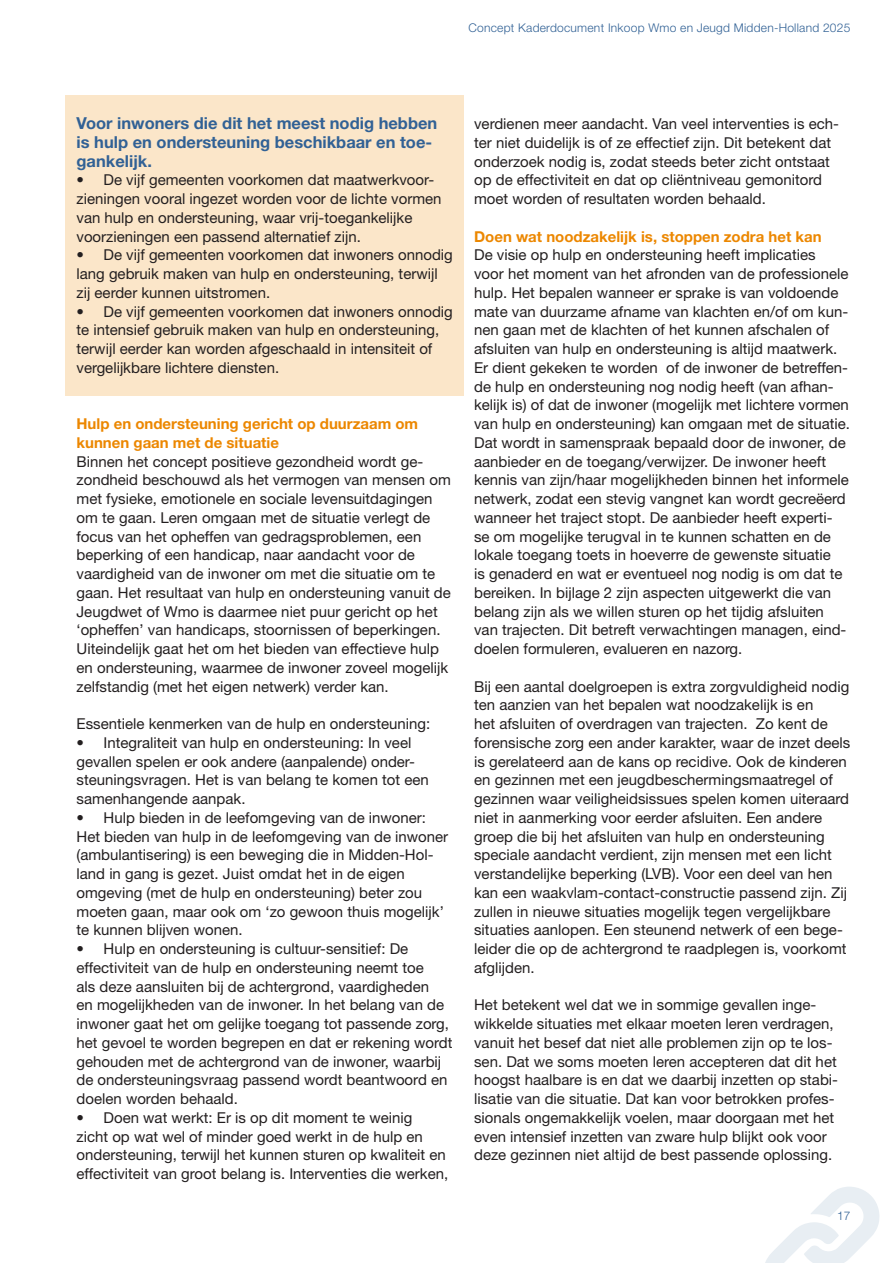
<style>
.page{position:relative;width:893px;height:1263px;background:#fff}
.page>*{position:absolute;margin:0;border:0;box-sizing:border-box;transform-origin:0 0}
.Platte_tekst{font:700 16.5px/18.8px "Helvetica Neue LT Std";color:#316195}
.Platte_tekst-2{font:15px/18.8px "Helvetica Neue LT Std";color:#231f20}
.Platte_tekst-3{font:700 15px/18.8px "Helvetica Neue LT Std";color:#ec8700}
.t1{font:300 12px "Helvetica Neue LT Std";letter-spacing:.02em;color:#316195}
</style>
<div class="page">
<svg style="left:765px;top:1187px;width:115px;height:76px"></svg>
<div style="left:65px;top:95px;width:399px;height:301px;background:#fbe6c9"></div>
<p class="t1" style="left:468px;top:21px;width:383px">Concept Kaderdocument Inkoop Wmo en Jeugd Midden-Holland 2025</p>
<p class="Platte_tekst" style="left:77px;top:113px;width:362px">Voor inwoners die dit het meest nodig hebben is hulp en ondersteuning beschikbaar en toe&shy;gankelijk.</p>
<p class="Platte_tekst-2" style="left:77px;top:170px;width:366px">• De vijf gemeenten voorkomen dat maatwerkvoor&shy;zieningen vooral ingezet worden voor de lichte vormen van hulp en ondersteuning, waar vrij-toegankelijke voorzieningen een passend alternatief zijn.</p>
<p class="Platte_tekst-2" style="left:77px;top:245px;width:378px">• De vijf gemeenten voorkomen dat inwoners onnodig lang gebruik maken van hulp en ondersteuning, terwijl zij eerder kunnen uitstromen.</p>
<p class="Platte_tekst-2" style="left:77px;top:302px;width:378px">• De vijf gemeenten voorkomen dat inwoners onnodig te intensief gebruik maken van hulp en ondersteuning, terwijl eerder kan worden afgeschaald in intensiteit of vergelijkbare lichtere diensten.</p>
<p class="Platte_tekst-3" style="left:77px;top:414px;width:343px">Hulp en ondersteuning gericht op duurzaam om kunnen gaan met de situatie</p>
<p class="Platte_tekst-2" style="left:77px;top:452px;width:376px">Binnen het concept positieve gezondheid wordt ge&shy;zondheid beschouwd als het vermogen van mensen om met fysieke, emotionele en sociale levensuitdagingen om te gaan. Leren omgaan met de situatie verlegt de focus van het opheffen van gedragsproblemen, een beperking of een handicap, naar aandacht voor de vaardigheid van de inwoner om met die situatie om te gaan. Het resultaat van hulp en ondersteuning vanuit de Jeugdwet of Wmo is daarmee niet puur gericht op het ‘opheffen’ van handicaps, stoornissen of beperkingen.<br>Uiteindelijk gaat het om het bieden van effectieve hulp en ondersteuning, waarmee de inwoner zoveel mogelijk zelfstandig (met het eigen netwerk) verder kan.</p>
<p class="Platte_tekst-2" style="left:77px;top:714px;width:355px">Essentiele kenmerken van de hulp en ondersteuning:</p>
<p class="Platte_tekst-2" style="left:77px;top:733px;width:354px">• Integraliteit van hulp en ondersteuning: In veel gevallen spelen er ook andere (aanpalende) onder&shy;steuningsvragen. Het is van belang te komen tot een samenhangende aanpak.</p>
<p class="Platte_tekst-2" style="left:77px;top:808px;width:373px">• Hulp bieden in de leefomgeving van de inwoner:<br>Het bieden van hulp in de leefomgeving van de inwoner (ambulantisering) is een beweging die in Midden-Hol&shy;land in gang is gezet. Juist omdat het in de eigen omgeving (met de hulp en ondersteuning) beter zou moeten gaan, maar ook om ‘zo gewoon thuis mogelijk’ te kunnen blijven wonen.</p>
<p class="Platte_tekst-2" style="left:77px;top:939px;width:377px">• Hulp en ondersteuning is cultuur-sensitief: De effectiviteit van de hulp en ondersteuning neemt toe<br>als deze aansluiten bij de achtergrond, vaardigheden<br>en mogelijkheden van de inwoner. In het belang van de inwoner gaat het om gelijke toegang tot passende zorg, het gevoel te worden begrepen en dat er rekening wordt gehouden met de achtergrond van de inwoner, waarbij de ondersteuningsvraag passend wordt beantwoord en doelen worden behaald.</p>
<p class="Platte_tekst-2" style="left:77px;top:1108px;width:373px">• Doen wat werkt: Er is op dit moment te weinig<br>zicht op wat wel of minder goed werkt in de hulp en ondersteuning, terwijl het kunnen sturen op kwaliteit en effectiviteit van groot belang is. Interventies die werken,</p>
<p class="Platte_tekst-2" style="left:474px;top:114px;width:366px">verdienen meer aandacht. Van veel interventies is ech&shy;ter niet duidelijk is of ze effectief zijn. Dit betekent dat onderzoek nodig is, zodat steeds beter zicht ontstaat op de effectiviteit en dat op cliëntniveau gemonitord moet worden of resultaten worden behaald.</p>
<p class="Platte_tekst-3" style="left:474px;top:226px;width:349px">Doen wat noodzakelijk is, stoppen zodra het kan</p>
<p class="Platte_tekst-2" style="left:474px;top:245px;width:377px">De visie op hulp en ondersteuning heeft implicaties<br>voor het moment van het afronden van de professionele hulp. Het bepalen wanneer er sprake is van voldoende mate van duurzame afname van klachten en/of om kun&shy;nen gaan met de klachten of het kunnen afschalen of afsluiten van hulp en ondersteuning is altijd maatwerk.<br>Er dient gekeken te worden of de inwoner de betreffen&shy;de hulp en ondersteuning nog nodig heeft (van afhan&shy;kelijk is) of dat de inwoner (mogelijk met lichtere vormen van hulp en ondersteuning) kan omgaan met de situatie.<br>Dat wordt in samenspraak bepaald door de inwoner, de aanbieder en de toegang/verwijzer. De inwoner heeft kennis van zijn/haar mogelijkheden binnen het informele netwerk, zodat een stevig vangnet kan wordt gecreëerd wanneer het traject stopt. De aanbieder heeft experti&shy;se om mogelijke terugval in te kunnen schatten en de lokale toegang toets in hoeverre de gewenste situatie<br>is genaderd en wat er eventueel nog nodig is om dat te bereiken. In bijlage 2 zijn aspecten uitgewerkt die van belang zijn als we willen sturen op het tijdig afsluiten van trajecten. Dit betreft verwachtingen managen, eind&shy;doelen formuleren, evalueren en nazorg.</p>
<p class="Platte_tekst-2" style="left:474px;top:677px;width:378px">Bij een aantal doelgroepen is extra zorgvuldigheid nodig ten aanzien van het bepalen wat noodzakelijk is en<br>het afsluiten of overdragen van trajecten. Zo kent de forensische zorg een ander karakter, waar de inzet deels is gerelateerd aan de kans op recidive. Ook de kinderen en gezinnen met een jeugdbeschermingsmaatregel of gezinnen waar veiligheidsissues spelen komen uiteraard niet in aanmerking voor eerder afsluiten. Een andere groep die bij het afsluiten van hulp en ondersteuning speciale aandacht verdient, zijn mensen met een licht verstandelijke beperking (LVB). Voor een deel van hen kan een waakvlam-contact-constructie passend zijn. Zij zullen in nieuwe situaties mogelijk tegen vergelijkbare situaties aanlopen. Een steunend netwerk of een bege&shy;leider die op de achtergrond te raadplegen is, voorkomt afglijden.</p>
<p class="Platte_tekst-2" style="left:474px;top:995px;width:365px">Het betekent wel dat we in sommige gevallen inge&shy;wikkelde situaties met elkaar moeten leren verdragen, vanuit het besef dat niet alle problemen zijn op te los&shy;sen. Dat we soms moeten leren accepteren dat dit het hoogst haalbare is en dat we daarbij inzetten op stabi&shy;lisatie van die situatie. Dat kan voor betrokken profes&shy;sionals ongemakkelijk voelen, maar doorgaan met het even intensief inzetten van zware hulp blijkt ook voor deze gezinnen niet altijd de best passende oplossing.</p>
<p class="t1" style="left:837px;top:1208px;width:15px">17</p>
</div>
